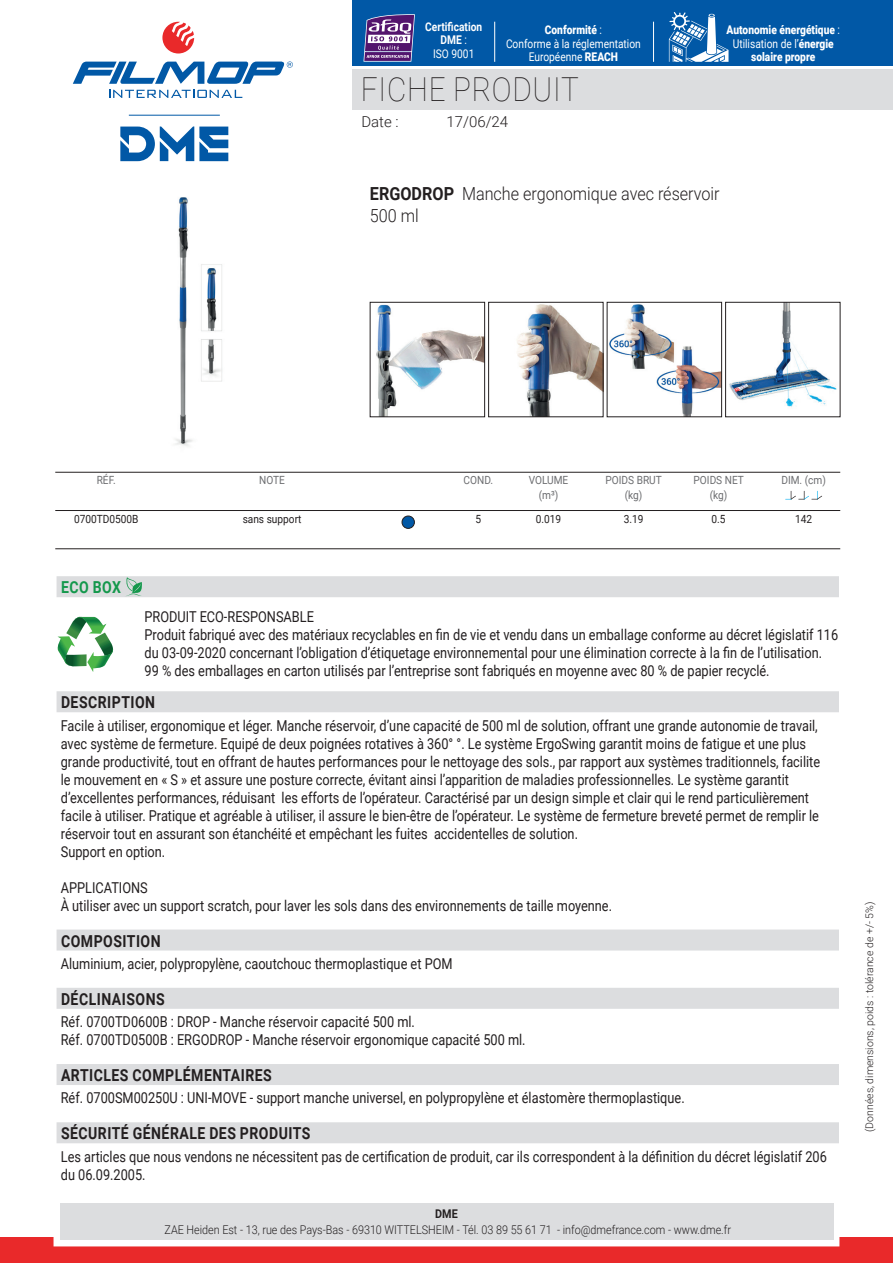
<style>
.page{position:relative;width:893px;height:1263px;background:#fff}
.page>*{position:absolute;margin:0;border:0;box-sizing:border-box;transform-origin:0 0}
.t1{font:100 33px "Roboto";letter-spacing:.025em;color:#231f20;scale:.9 1}
.t2{font:300 18px/21.6px "Roboto";color:#231f20;scale:.9 1}
.t3{font:700 16.5px "Roboto";letter-spacing:.035em;color:#231f20;scale:.85 1}
.t4{font:700 16.5px "Roboto";letter-spacing:.035em;color:#14984c;scale:.85 1}
.t5{font:15px/18px "Roboto";color:#231f20;scale:.85 1}
.t6{font:300 15px "Roboto";color:#231f20}
.t7{font:300 12px "Roboto";color:#231f20;scale:.9 1}
.t8{font:900 12px/13.5px "Roboto";color:#fff;text-align:center;scale:.85 1}
.t9{font:12px/13.5px "Roboto";color:#fff;text-align:center;scale:.85 1}
.t10{font:700 12px/13.5px "Roboto";color:#fff;text-align:center;scale:.85 1}
.t11{font:700 12px "Roboto";color:#231f20;scale:.9 1}
.t12{font:11.25px/15px "Roboto";color:#6c6d70;text-align:center;scale:.9 1}
.t13{font:11.25px "Roboto";color:#231f20;scale:.9 1}
.t14{font:300 10.5px "Roboto";color:#231f20}
.s1{font-weight:400}
.s2{font-weight:900}
.s3{font-weight:700}
</style>
<div class="page">
<div style="left:353px;top:69px;width:540px;height:40px;background:#dcdddf"></div>
<svg style="left:109px;top:90px;width:133px;height:8px"></svg>
<svg style="left:162px;top:22px;width:32px;height:32px"></svg>
<svg style="left:73px;top:61px;width:220px;height:23px"></svg>
<div style="left:353px;top:0;width:540px;height:66px;background:#0158a6"></div>
<div style="left:0;top:1237px;width:893px;height:26px;background:#e9292a"></div>
<div style="left:54px;top:1197px;width:785px;height:49px;border:12px solid #fff"></div>
<div style="left:60px;top:1203px;width:773px;height:37px;background:#dcdddf"></div>
<svg style="left:120px;top:126px;width:108px;height:35px"></svg>
<hr style="left:129px;top:115px;width:91px;height:1px;background:#0158a6">
<hr style="left:653px;top:22px;width:1px;height:40px;background:#fff">
<hr style="left:494px;top:22px;width:1px;height:40px;background:#fff">
<svg style="left:669px;top:12px;width:59px;height:50px"></svg>
<svg style="left:363px;top:14px;width:52px;height:48px;background:#7a619e"></svg>
<hr style="left:365px;top:51px;width:46px;height:1px;background:#fff">
<img style="left:175px;top:197px;width:48px;height:249px">
<img style="left:376px;top:304px;width:107px;height:111px">
<div style="left:370px;top:302px;width:115px;height:115px;border:1px solid #231f20"></div>
<img style="left:517px;top:304px;width:84px;height:111px">
<div style="left:488px;top:302px;width:115px;height:115px;border:1px solid #231f20"></div>
<img style="left:609px;top:304px;width:111px;height:111px">
<div style="left:607px;top:302px;width:115px;height:115px;border:1px solid #231f20"></div>
<img style="left:729px;top:304px;width:108px;height:104px">
<div style="left:725px;top:302px;width:115px;height:115px;border:1px solid #231f20"></div>
<div style="left:57px;top:576px;width:782px;height:21px;background:#dcdddf"></div>
<svg style="left:126px;top:577px;width:16px;height:19px"></svg>
<svg style="left:57px;top:616px;width:57px;height:56px"></svg>
<div style="left:57px;top:691px;width:782px;height:21px;background:#dcdddf"></div>
<div style="left:57px;top:929px;width:782px;height:21px;background:#dcdddf"></div>
<div style="left:57px;top:988px;width:782px;height:21px;background:#dcdddf"></div>
<div style="left:57px;top:1064px;width:782px;height:21px;background:#dcdddf"></div>
<div style="left:57px;top:1122px;width:782px;height:21px;background:#dcdddf"></div>
<hr style="left:55px;top:472px;width:785px;height:1px;background:#231f20">
<hr style="left:55px;top:548px;width:785px;height:1px;background:#231f20">
<hr style="left:55px;top:510px;width:785px;height:1px;background:#231f20">
<div style="left:402px;top:516px;width:12px;height:12px;background:#0158a6;border-radius:50%"></div>
<div style="left:402px;top:516px;width:13px;height:12px;border:1px solid #231f20;border-radius:50%"></div>
<svg style="left:785px;top:491px;width:37px;height:9px"></svg>
<p class="t10" style="left:425px;top:19px;width:68px">Certification<br>DME <span class="s1">:<br>ISO 9001</span></p>
<p class="t8" style="left:727px;top:23px;width:135px">Autonomie énergétique <span class="s1">:<br>Utilisation de l’</span>énergie solaire propre</p>
<p class="t9" style="left:506px;top:23px;width:160px"><span class="s2">Conformité</span> :<br>Conforme à la réglementation<br>Européenne <span class="s2">REACH</span></p>
<h1 class="t1" style="left:361px;top:66px;width:244px">FICHE PRODUIT</h1>
<p class="t6" style="left:361px;top:111px;width:39px">Date :</p>
<p class="t6" style="left:446px;top:111px;width:63px">17/06/24</p>
<p class="t2" style="left:370px;top:182px;width:390px"><span class="s3">ERGODROP</span> Manche ergonomique avec réservoir<br>500 ml</p>
<p class="t12" style="left:97px;top:473px;width:23px">RÉF.</p>
<p class="t13" style="left:74px;top:511px;width:73px">0700TD0500B</p>
<p class="t4" style="left:61px;top:576px;width:72px">ECO BOX</p>
<p class="t12" style="left:259px;top:473px;width:30px">NOTE</p>
<p class="t13" style="left:243px;top:511px;width:67px">sans support</p>
<p class="t12" style="left:464px;top:473px;width:34px">COND.</p>
<p class="t13" style="left:475px;top:511px;width:8px">5</p>
<p class="t12" style="left:529px;top:473px;width:46px">VOLUME (m³)</p>
<p class="t13" style="left:536px;top:511px;width:30px">0.019</p>
<p class="t12" style="left:605px;top:473px;width:64px">POIDS BRUT (kg)</p>
<p class="t13" style="left:624px;top:511px;width:23px">3.19</p>
<p class="t12" style="left:693px;top:473px;width:57px">POIDS NET (kg)</p>
<p class="t13" style="left:712px;top:511px;width:17px">0.5</p>
<p class="t12" style="left:781px;top:473px;width:51px">DIM. (cm)</p>
<p class="t13" style="left:795px;top:511px;width:20px">142</p>
<p class="t5" style="left:145px;top:607px;width:818px">PRODUIT ECO-RESPONSABLE<br>Produit fabriqué avec des matériaux recyclables en fin de vie et vendu dans un emballage conforme au décret législatif 116 du 03-09-2020 concernant l’obligation d’étiquetage environnemental pour une élimination correcte à la fin de l’utilisation.<br>99 % des emballages en carton utilisés par l’entreprise sont fabriqués en moyenne avec 80 % de papier recyclé.</p>
<p class="t3" style="left:61px;top:691px;width:112px">DESCRIPTION</p>
<p class="t5" style="left:61px;top:716px;width:895px">Facile à utiliser, ergonomique et léger. Manche réservoir, d’une capacité de 500 ml de solution, offrant une grande autonomie de travail, avec système de fermeture. Equipé de deux poignées rotatives à 360° °. Le système ErgoSwing garantit moins de fatigue et une plus grande productivité, tout en offrant de hautes performances pour le nettoyage des sols., par rapport aux systèmes traditionnels, facilite le mouvement en « S » et assure une posture correcte, évitant ainsi l’apparition de maladies professionnelles. Le système garantit d’excellentes performances, réduisant les efforts de l’opérateur. Caractérisé par un design simple et clair qui le rend particulièrement facile à utiliser. Pratique et agréable à utiliser, il assure le bien-être de l’opérateur. Le système de fermeture breveté permet de remplir le réservoir tout en assurant son étanchéité et empêchant les fuites accidentelles de solution.<br>Support en option.</p>
<p class="t5" style="left:61px;top:878px;width:650px">APPLICATIONS<br>À utiliser avec un support scratch, pour laver les sols dans des environnements de taille moyenne.</p>
<p class="t3" style="left:61px;top:929px;width:119px">COMPOSITION</p>
<p class="t5" style="left:61px;top:954px;width:462px">Aluminium, acier, polypropylène, caoutchouc thermoplastique et POM</p>
<p class="t3" style="left:61px;top:987px;width:123px">DÉCLINAISONS</p>
<p class="t5" style="left:61px;top:1012px;width:548px">Réf. 0700TD0600B : DROP - Manche réservoir capacité 500 ml.<br>Réf. 0700TD0500B : ERGODROP - Manche réservoir ergonomique capacité 500 ml.</p>
<p class="t3" style="left:61px;top:1063px;width:250px">ARTICLES COMPLÉMENTAIRES</p>
<p class="t5" style="left:61px;top:1088px;width:735px">Réf. 0700SM00250U : UNI-MOVE - support manche universel, en polypropylène et élastomère thermoplastique.</p>
<p class="t3" style="left:61px;top:1122px;width:295px">SÉCURITÉ GÉNÉRALE DES PRODUITS</p>
<p class="t5" style="left:61px;top:1147px;width:903px">Les articles que nous vendons ne nécessitent pas de certification de produit, car ils correspondent à la définition du décret législatif 206 du 06.09.2005.</p>
<p class="t11" style="left:435px;top:1205px;width:27px">DME</p>
<p class="t7" style="left:164px;top:1222px;width:631px">ZAE Heiden Est - 13, rue des Pays-Bas - 69310 WITTELSHEIM - Tél. 03 89 55 61 71 - info@dmefrance.com - www.dme.fr</p>
<p class="t14" style="left:862px;top:1132px;width:232px;rotate:-90deg">(Données, dimensions, poids : tolérance de +/- 5%)</p>
</div>
